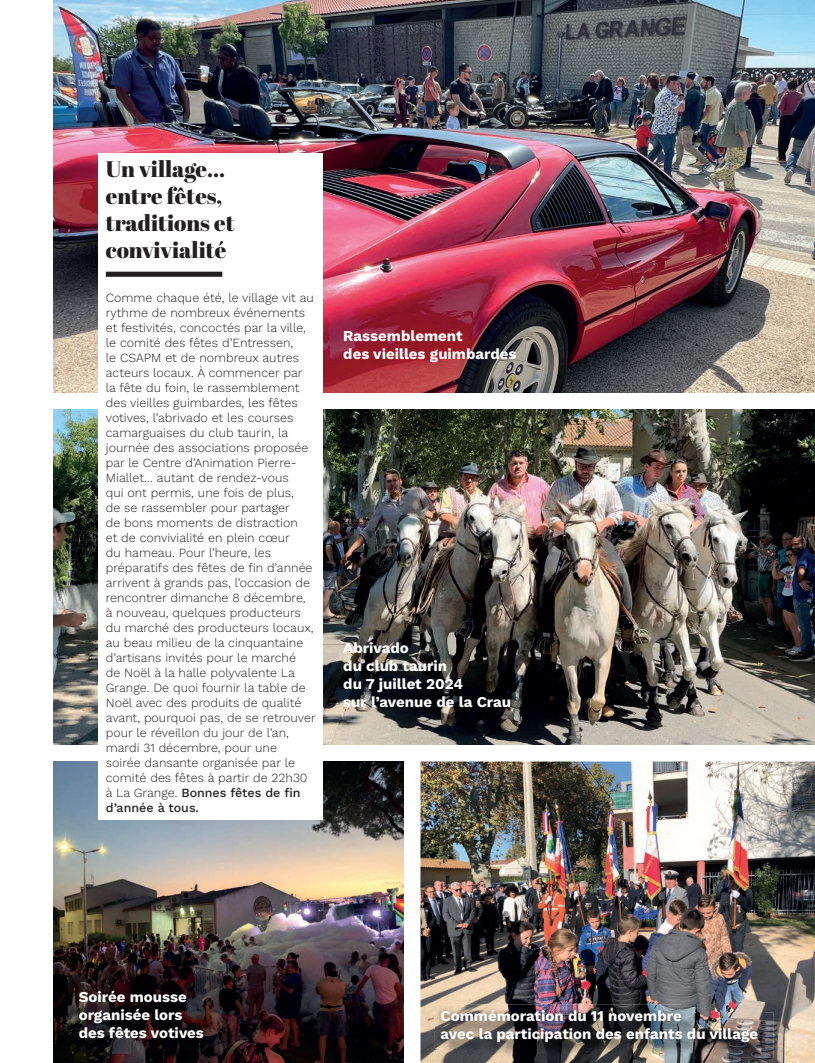
<style>
.page{position:relative;width:815px;height:1063px;background:#fff}
.page>*{position:absolute;margin:0;border:0;box-sizing:border-box;transform-origin:0 0}
.t1{font:22.5px/27px "Abril Fatface";color:#231f20}
.t2{font:700 15px/18px "Work Sans";color:#fff}
.t3{font:300 12.5px/15px "Work Sans";color:#231f20}
.s1{font-weight:500}
</style>
<div class="page">
<img style="left:53px;top:0;width:762px;height:392px">
<img style="left:53px;top:410px;width:762px;height:334px">
<img style="left:53px;top:762px;width:350px;height:301px">
<img style="left:420px;top:762px;width:395px;height:301px">
<img style="left:732px;top:1012px;width:41px;height:46px">
<img style="left:443px;top:1049px;width:289px;height:9px">
<img style="left:435px;top:1004px;width:247px;height:45px">
<img style="left:682px;top:1004px;width:82px;height:8px">
<img style="left:443px;top:1012px;width:321px;height:37px">
<div style="left:99px;top:153px;width:224px;height:667px;background:#fff"></div>
<hr style="left:106px;top:272px;width:116px;height:4px;background:#231f20">
<div style="left:106px;top:272px;width:116px;height:5px;border:1px solid #231f20"></div>
<h1 class="t1" style="left:106px;top:155px;width:130px">Un village... entre fêtes, traditions et convivialité</h1>
<p class="t3" style="left:106px;top:289px;width:211px">Comme chaque été, le village vit au rythme de nombreux événements et festivités, concoctés par la ville, le comité des fêtes d’Entressen,<br>le CSAPM et de nombreux autres acteurs locaux. À commencer par la fête du foin, le rassemblement des vieilles guimbardes, les fêtes votives, l’abrivado et les courses camarguaises du club taurin, la journée des associations proposée par le Centre d’Animation Pierre-<br>Miallet… autant de rendez-vous<br>qui ont permis, une fois de plus,<br>de se rassembler pour partager<br>de bons moments de distraction<br>et de convivialité en plein cœur<br>du hameau. Pour l’heure, les préparatifs des fêtes de fin d’année arrivent à grands pas, l’occasion de rencontrer dimanche 8 décembre,<br>à nouveau, quelques producteurs du marché des producteurs locaux, au beau milieu de la cinquantaine d’artisans invités pour le marché<br>de Noël à la halle polyvalente La<br>Grange. De quoi fournir la table de<br>Noël avec des produits de qualité avant, pourquoi pas, de se retrouver pour le réveillon du jour de l’an, mardi 31 décembre, pour une<br>soirée dansante organisée par le comité des fêtes à partir de 22h30 à La Grange. <span class="s1">Bonnes fêtes de fin d’année à tous.</span></p>
<p class="t2" style="left:343px;top:327px;width:175px">Rassemblement<br>des vieilles guimbardes</p>
<p class="t2" style="left:343px;top:638px;width:169px">Abrivado<br>du club taurin<br>du 7 juillet 2024<br>sur l’avenue de la Crau</p>
<p class="t2" style="left:79px;top:987px;width:127px">Soirée mousse organisée lors des fêtes votives</p>
<p class="t2" style="left:441px;top:1007px;width:319px">Commémoration du 11 novembre<br>avec la participation des enfants du village</p>
</div>
